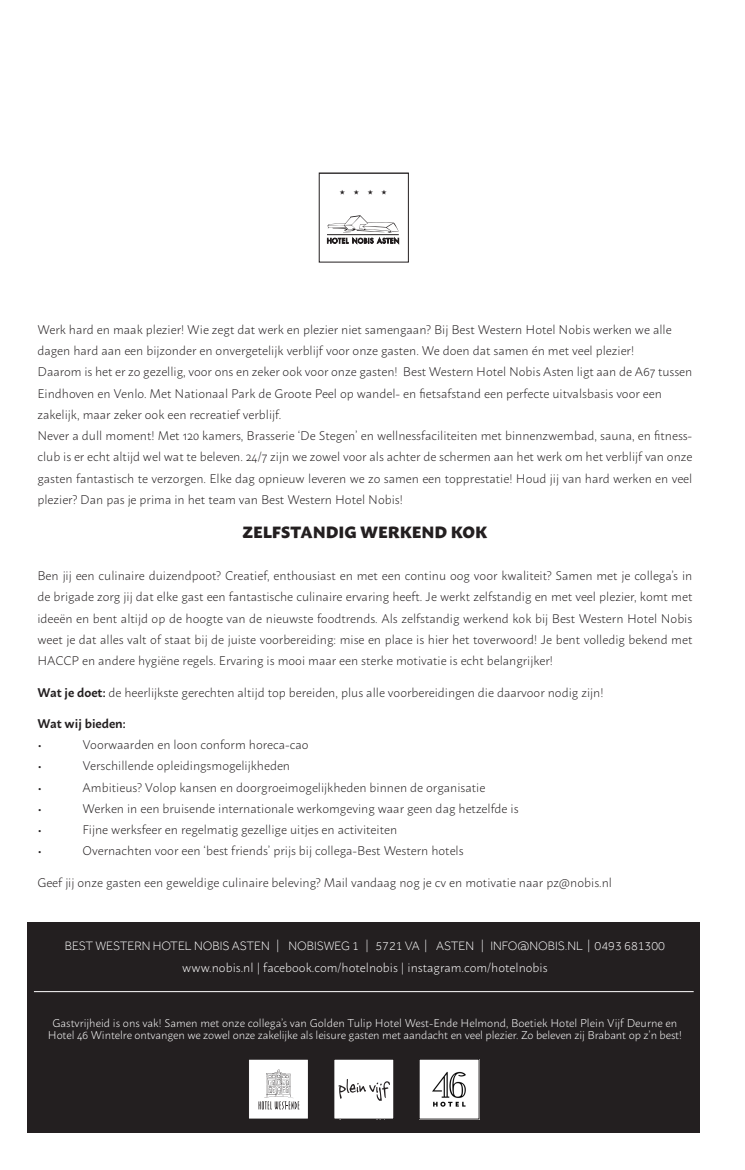
<style>
.page{position:relative;width:745px;height:1170px;background:#fff}
.page>*{position:absolute;margin:0;border:0;box-sizing:border-box;transform-origin:0 0}
.t1{font:800 16.25px "Macho";color:#231f20}
.t2{font:300 12.5px/21.2px "Macho";color:#231f20}
.t3{font:300 12.5px "Effra";color:#fff}
.t4{font:300 12.5px "Macho";color:#fff}
.t5{font:600 12.5px "Macho";color:#231f20}
.t6{font:300 11.25px/12.5px "Macho";letter-spacing:-.01em;color:#fff;text-align:center}
.s1{font-weight:600}
</style>
<div class="page">
<div style="left:28px;top:921px;width:671px;height:211px;background:#231f20"></div>
<hr style="left:34px;top:991px;width:659px;height:1px;background:#fff">
<div style="left:333px;top:1059px;width:60px;height:59px;background:#fff"></div>
<svg style="left:338px;top:1079px;width:52px;height:22px"></svg>
<div style="left:333px;top:1058px;width:60px;height:61px;border:1px solid #231f20"></div>
<div style="left:248px;top:1059px;width:60px;height:59px;background:#fff"></div>
<svg style="left:258px;top:1069px;width:41px;height:40px"></svg>
<div style="left:248px;top:1058px;width:60px;height:61px;border:1px solid #231f20"></div>
<img style="left:421px;top:1060px;width:56px;height:57px">
<div style="left:419px;top:1058px;width:60px;height:61px;border:1px solid #231f20"></div>
<svg style="left:319px;top:173px;width:89px;height:89px"></svg>
<p class="t2" style="left:37px;top:317px;width:656px">Werk hard en maak plezier! Wie zegt dat werk en plezier niet samengaan? Bij Best Western Hotel Nobis werken we alle dagen hard aan een bijzonder en onvergetelijk verblijf voor onze gasten. We doen dat samen én met veel plezier!<br>Daarom is het er zo gezellig, voor ons en zeker ook voor onze gasten! Best Western Hotel Nobis Asten ligt aan de A67 tussen Eindhoven en Venlo. Met Nationaal Park de Groote Peel op wandel- en fietsafstand een perfecte uitvalsbasis voor een zakelijk, maar zeker ook een recreatief verblijf.<br>Never a dull moment! Met 120 kamers, Brasserie ‘De Stegen’ en wellnessfaciliteiten met binnenzwembad, sauna, en fitness&shy;club is er echt altijd wel wat te beleven. 24/7 zijn we zowel voor als achter de schermen aan het werk om het verblijf van onze gasten fantastisch te verzorgen. Elke dag opnieuw leveren we zo samen een topprestatie! Houd jij van hard werken en veel plezier? Dan pas je prima in het team van Best Western Hotel Nobis!</p>
<h1 class="t1" style="left:242px;top:517px;width:246px">ZELFSTANDIG WERKEND KOK</h1>
<p class="t2" style="left:37px;top:564px;width:656px;text-align:justify">Ben jij een culinaire duizendpoot? Creatief, enthousiast en met een continu oog voor kwaliteit? Samen met je collega’s in de brigade zorg jij dat elke gast een fantastische culinaire ervaring heeft. Je werkt zelfstandig en met veel plezier, komt met ideeën en bent altijd op de hoogte van de nieuwste foodtrends. Als zelfstandig werkend kok bij Best Western Hotel Nobis weet je dat alles valt of staat bij de juiste voorbereiding: mise en place is hier het toverwoord! Je bent volledig bekend met HACCP en andere hygiëne regels. Ervaring is mooi maar een sterke motivatie is echt belangrijker!</p>
<p class="t2" style="left:37px;top:680px;width:567px"><span class="s1">Wat je doet:</span> de heerlijkste gerechten altijd top bereiden, plus alle voorbereidingen die daarvoor nodig zijn!</p>
<p class="t5" style="left:37px;top:712px;width:90px">Wat wij bieden:</p>
<p class="t2" style="left:37px;top:732px;width:6px">•</p>
<p class="t2" style="left:82px;top:732px;width:227px">Voorwaarden en loon conform horeca-cao</p>
<p class="t2" style="left:37px;top:754px;width:6px">•</p>
<p class="t2" style="left:82px;top:754px;width:209px">Verschillende opleidingsmogelijkheden</p>
<p class="t2" style="left:37px;top:775px;width:6px">•</p>
<p class="t2" style="left:82px;top:775px;width:404px">Ambitieus? Volop kansen en doorgroeimogelijkheden binnen de organisatie</p>
<p class="t2" style="left:37px;top:796px;width:6px">•</p>
<p class="t2" style="left:82px;top:796px;width:437px">Werken in een bruisende internationale werkomgeving waar geen dag hetzelfde is</p>
<p class="t2" style="left:37px;top:817px;width:6px">•</p>
<p class="t2" style="left:82px;top:817px;width:316px">Fijne werksfeer en regelmatig gezellige uitjes en activiteiten</p>
<p class="t2" style="left:37px;top:839px;width:6px">•</p>
<p class="t2" style="left:82px;top:839px;width:382px">Overnachten voor een ‘best friends’ prijs bij collega-Best Western hotels</p>
<p class="t2" style="left:37px;top:870px;width:575px">Geef jij onze gasten een geweldige culinaire beleving? Mail vandaag nog je cv en motivatie naar pz@nobis.nl</p>
<p class="t3" style="left:65px;top:938px;width:601px">BEST WESTERN HOTEL NOBIS ASTEN | NOBISWEG 1 | 5721 VA | ASTEN | INFO@NOBIS.NL | 0493 681300</p>
<p class="t4" style="left:182px;top:956px;width:366px">www.nobis.nl | facebook.com/hotelnobis | instagram.com/hotelnobis</p>
<p class="t6" style="left:48px;top:1015px;width:635px">Gastvrijheid is ons vak! Samen met onze collega’s van Golden Tulip Hotel West-Ende Helmond, Boetiek Hotel Plein Vijf Deurne en<br>Hotel 46 Wintelre ontvangen we zowel onze zakelijke als leisure gasten met aandacht en veel plezier. Zo beleven zij Brabant op z’n best!</p>
</div>
